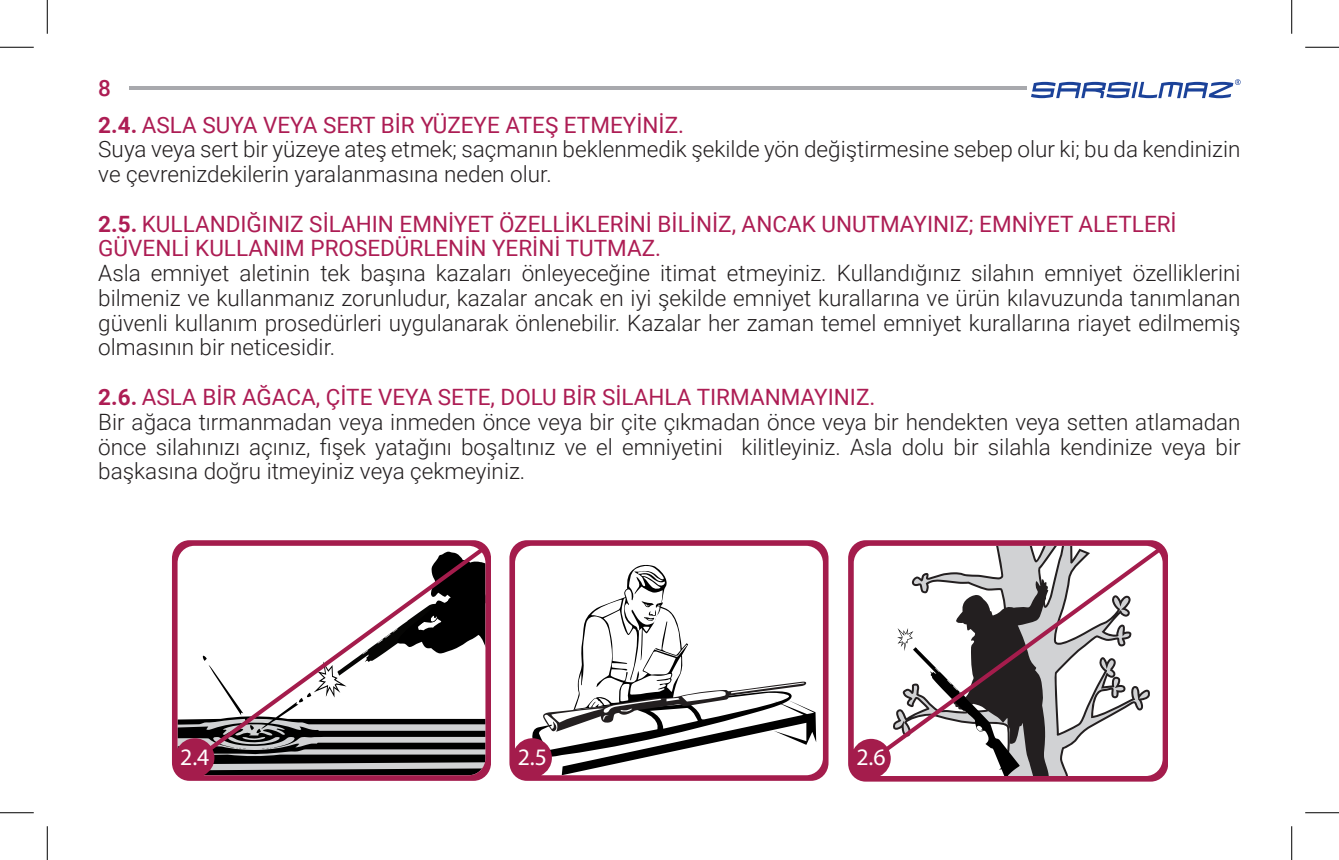
<style>
.page{position:relative;width:1339px;height:860px;background:#fff}
.page>*{position:absolute;margin:0;border:0;box-sizing:border-box;transform-origin:0 0}
.t1{font:23.85px "Myriad Pro";color:#fff}
.t2{font:23.62px "Myriad Pro";color:#fff}
.t3{font:300 22.5px/24.8px "Roboto";color:#231f20}
.t4{font:22.5px/36.7px "Roboto";color:#ad1d54}
.s1{font-weight:500}
.s2{font-weight:700}
.s3{font-weight:700;color:#ad1d54}
.s4{font-weight:400;color:#ad1d54}
</style>
<div class="page">
<svg style="left:1031px;top:79px;width:209px;height:19px"></svg>
<hr style="left:130px;top:86px;width:896px;height:4px;background:#a8a9ad">
<svg style="left:172px;top:540px;width:318px;height:241px;background:#9d3e60"></svg>
<svg style="left:180px;top:547px;width:303px;height:225px"></svg>
<svg style="left:509px;top:540px;width:319px;height:241px"></svg>
<svg style="left:848px;top:540px;width:319px;height:241px;fill:#a41c4c"></svg>
<svg style="left:856px;top:547px;width:304px;height:226px"></svg>
<hr style="left:0;top:47px;width:34px;height:1px;background:#000">
<hr style="left:1304px;top:47px;width:34px;height:1px;background:#000">
<hr style="left:0;top:812px;width:34px;height:1px;background:#000">
<hr style="left:1304px;top:812px;width:34px;height:1px;background:#000">
<hr style="left:47px;top:0;width:1px;height:34px;background:#000">
<hr style="left:47px;top:826px;width:1px;height:34px;background:#000">
<hr style="left:1291px;top:0;width:1px;height:34px;background:#000">
<hr style="left:1291px;top:826px;width:1px;height:34px;background:#000">
<p class="t4" style="left:98px;top:69px;width:587px"><span class="s1">8<br></span><span class="s2">2.4.</span> ASLA SUYA VEYA SERT BİR YÜZEYE ATEŞ ETMEYİNİZ.</p>
<p class="t3" style="left:98px;top:136px;width:1143px">Suya veya sert bir yüzeye ateş etmek; saçmanın beklenmedik şekilde yön değiştirmesine sebep olur ki; bu da kendinizin ve çevrenizdekilerin yaralanmasına neden olur.</p>
<p class="t4" style="left:98px;top:210px;width:1079px;line-height:24.8px"><span class="s2">2.5.</span> KULLANDIĞINIZ SİLAHIN EMNİYET ÖZELLİKLERİNİ BİLİNİZ, ANCAK UNUTMAYINIZ; EMNİYET ALETLERİ<br>GÜVENLİ KULLANIM PROSEDÜRLENİN YERİNİ TUTMAZ.</p>
<p class="t3" style="left:98px;top:260px;width:1143px;text-align:justify">Asla emniyet aletinin tek başına kazaları önleyeceğine itimat etmeyiniz. Kullandığınız silahın emniyet özelliklerini bilmeniz ve kullanmanız zorunludur, kazalar ancak en iyi şekilde emniyet kurallarına ve ürün kılavuzunda tanımlanan güvenli kullanım prosedürleri uygulanarak önlenebilir. Kazalar her zaman temel emniyet kurallarına riayet edilmemiş olmasının bir neticesidir.</p>
<p class="t3" style="left:98px;top:384px;width:1143px"><span class="s3">2.6.</span> <span class="s4">ASLA BİR AĞACA, ÇİTE VEYA SETE, DOLU BİR SİLAHLA TIRMANMAYINIZ.<br></span>Bir ağaca tırmanmadan veya inmeden önce veya bir çite çıkmadan önce veya bir hendekten veya setten atlamadan önce silahınızı açınız, fişek yatağını boşaltınız ve el emniyetini kilitleyiniz. Asla dolu bir silahla kendinize veya bir başkasına doğru itmeyiniz veya çekmeyiniz.</p>
<p class="t2" style="left:180px;top:742px;width:31px">2.4</p>
<p class="t2" style="left:517px;top:742px;width:31px">2.5</p>
<p class="t1" style="left:856px;top:743px;width:31px">2.6</p>
</div>
